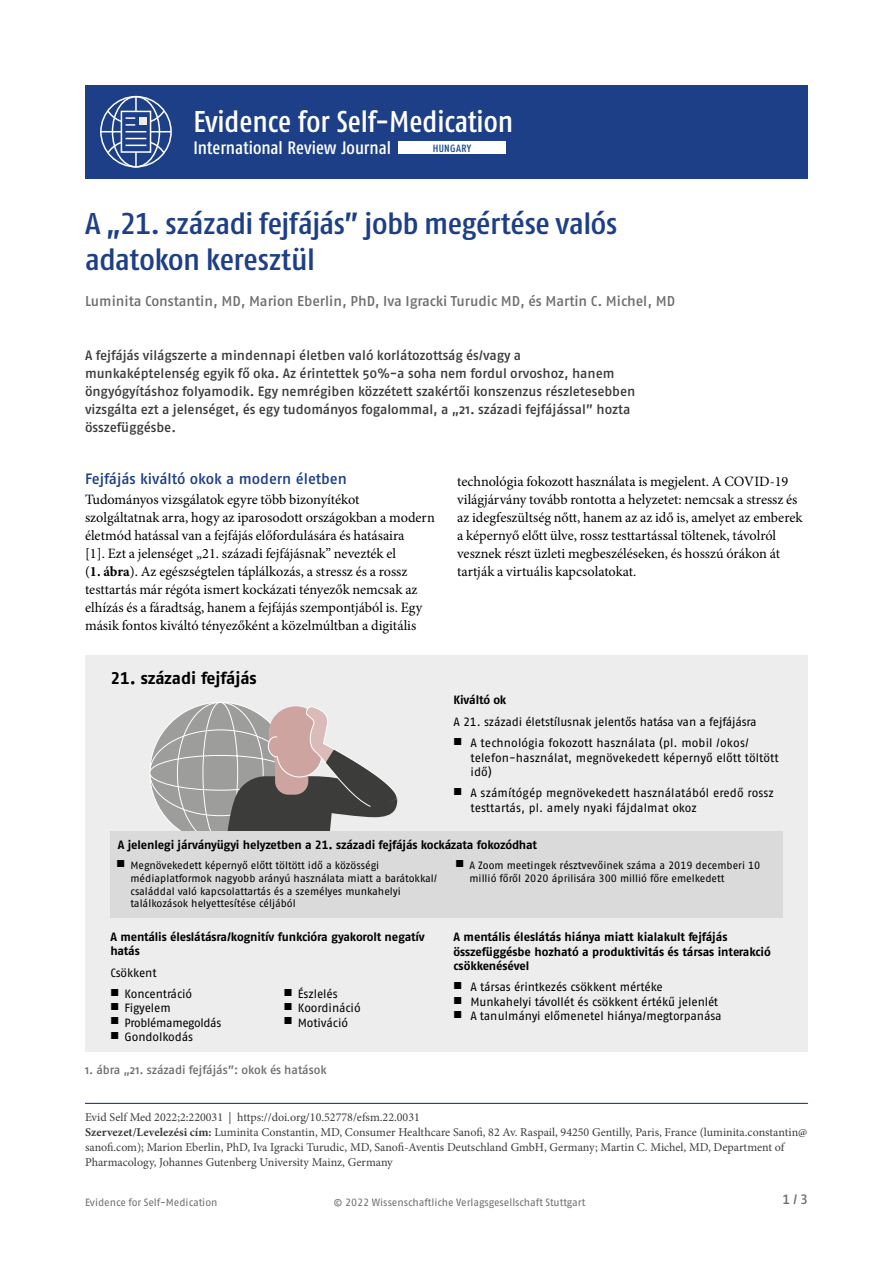
<style>
.page{position:relative;width:893px;height:1263px;background:#fff}
.page>*{position:absolute;margin:0;border:0;box-sizing:border-box;transform-origin:0 0}
.t1{font:500 condensed 30px/36px "Fago Pro";letter-spacing:-.015em;color:#1d3f87;scale:1.1 1}
.t2{font:500 condensed 30px "Fago Pro";color:#fff}
.t3{font:500 condensed 18px "Fago Pro";color:#fff}
.t4{font:700 16.95px "Fago Pro";letter-spacing:-.005em;color:#000}
.t5{font:500 15px "Fago Pro";letter-spacing:-.005em;color:#1d3f87}
.t6{font:14.25px/18px "Minion Pro";color:#000}
.t7{font:500 14.25px "Fago Pro";letter-spacing:-.005em;color:#706f6f}
.t8{font:500 13.5px/18px "Fago Pro";letter-spacing:-.005em;color:#3c3c3b}
.t9{font:500 13.5px "Fago Pro";color:#706f6f}
.t10{font:12px/14.4px "Fago Pro";letter-spacing:-.005em;color:#000}
.t11{font:12px/15px "Minion Pro";color:#3c3c3b}
.t12{font:700 12px/14.4px "Fago Pro";letter-spacing:-.01em;color:#000}
.t13{font:500 12px "Fago Pro";letter-spacing:-.005em;color:#706f6f}
.t14{font:12px "Fago Pro";letter-spacing:-.025em;color:#000}
.t15{font:10.65px/12.8px "Fago Pro";color:#000}
.t16{font:10.5px "Fago Pro";letter-spacing:-.005em;color:#706f6f}
.t17{font:500 condensed 10.5px "Fago Pro";letter-spacing:.03em;color:#0e468f}
.s1{font-weight:700}
</style>
<div class="page">
<hr style="left:85px;top:1103px;width:723px;height:1px;background:#1d3f87">
<div style="left:85px;top:655px;width:723px;height:396px;background:#ededee"></div>
<svg style="left:149px;top:702px;width:249px;height:129px"></svg>
<div style="left:110px;top:831px;width:672px;height:86px;background:#dadada"></div>
<div style="left:85px;top:85px;width:723px;height:94px;background:#1d3f87"></div>
<div style="left:100px;top:96px;width:72px;height:72px;border:2px solid #fff;border-radius:50%"></div>
<div style="left:112px;top:96px;width:48px;height:72px;border:2px solid #fff;border-radius:50%"></div>
<hr style="left:100px;top:131px;width:71px;height:1px;background:#fff">
<hr style="left:135px;top:96px;width:2px;height:72px;background:#fff">
<svg style="left:121px;top:132px;width:30px;height:6px"></svg>
<svg style="left:106px;top:138px;width:60px;height:17px"></svg>
<svg style="left:106px;top:109px;width:60px;height:23px"></svg>
<div style="left:398px;top:141px;width:107px;height:13px;background:#fff"></div>
<h1 class="t2" style="left:193px;top:103px;width:321px">Evidence for Self-Medication</h1>
<p class="t3" style="left:193px;top:137px;width:199px">International Review Journal</p>
<p class="t17" style="left:433px;top:142px;width:40px">HUNGARY</p>
<h1 class="t1" style="left:85px;top:206px;width:485px">A „21. századi fejfájás” jobb megértése valós adatokon keresztül</h1>
<p class="t7" style="left:85px;top:292px;width:592px">Luminita Constantin, MD, Marion Eberlin, PhD, Iva Igracki Turudic MD, és Martin C. Michel, MD</p>
<p class="t8" style="left:85px;top:346px;width:552px">A fejfájás világszerte a mindennapi életben való korlátozottság és/vagy a munkaképtelenség egyik fő oka. Az érintettek 50%-a soha nem fordul orvoshoz, hanem öngyógyításhoz folyamodik. Egy nemrégiben közzétett szakértői konszenzus részletesebben vizsgálta ezt a jelenséget, és egy tudományos fogalommal, a „21. századi fejfájással” hozta összefüggésbe.</p>
<p class="t5" style="left:85px;top:470px;width:263px">Fejfájás kiváltó okok a modern életben</p>
<p class="t6" style="left:85px;top:491px;width:351px">Tudományos vizsgálatok egyre több bizonyítékot szolgáltatnak arra, hogy az iparosodott országokban a modern életmód hatással van a fejfájás előfordulására és hatásaira<br>[1]. Ezt a jelenséget „21. századi fejfájásnak” nevezték el<br>(<span class="s1">1. ábra</span>). Az egészségtelen táplálkozás, a stressz és a rossz testtartás már régóta ismert kockázati tényezők nemcsak az elhízás és a fáradtság, hanem a fejfájás szempontjából is. Egy másik fontos kiváltó tényezőként a közelmúltban a digitális</p>
<p class="t6" style="left:457px;top:473px;width:347px">technológia fokozott használata is megjelent. A COVID-19 világjárvány tovább rontotta a helyzetet: nemcsak a stressz és az idegfeszültség nőtt, hanem az az idő is, amelyet az emberek a képernyő előtt ülve, rossz testtartással töltenek, távolról vesznek részt üzleti megbeszéléseken, és hosszú órákon át tartják a virtuális kapcsolatokat.</p>
<p class="t4" style="left:110px;top:668px;width:148px">21. századi fejfájás</p>
<p class="t12" style="left:454px;top:693px;width:54px">Kiváltó ok</p>
<p class="t10" style="left:454px;top:714px;width:305px">A 21. századi életstílusnak jelentős hatása van a fejfájásra</p>
<p class="t10" style="left:470px;top:736px;width:310px;text-indent:-17px"><sup>■</sup> A technológia fokozott használata (pl. mobil /okos/ telefon-használat, megnövekedett képernyő előtt töltött idő)</p>
<p class="t10" style="left:470px;top:786px;width:305px;text-indent:-17px"><sup>■</sup> A számítógép megnövekedett használatából eredő rossz testtartás, pl. amely nyaki fájdalmat okoz</p>
<p class="t12" style="left:118px;top:837px;width:421px">A jelenlegi járványügyi helyzetben a 21. századi fejfájás kockázata fokozódhat</p>
<p class="t15" style="left:130px;top:859px;width:308px;text-indent:-14px">■ Megnövekedett képernyő előtt töltött idő a közösségi médiaplatformok nagyobb arányú használata miatt a barátokkal/ családdal való kapcsolattartás és a személyes munkahelyi találkozások helyettesítése céljából</p>
<p class="t15" style="left:469px;top:859px;width:292px;text-indent:-14px">■ A Zoom meetingek résztvevőinek száma a 2019 decemberi 10 millió főről 2020 áprilisára 300 millió főre emelkedett</p>
<p class="t12" style="left:110px;top:930px;width:316px">A mentális éleslátásra/kognitív funkcióra gyakorolt negatív hatás</p>
<p class="t10" style="left:110px;top:965px;width:48px">Csökkent</p>
<p class="t10" style="left:110px;top:986px;width:83px"><sup>■</sup> Koncentráció</p>
<p class="t10" style="left:110px;top:1001px;width:62px"><sup>■</sup> Figyelem</p>
<p class="t14" style="left:110px;top:1015px;width:112px"><sup>■</sup> Problémamegoldás</p>
<p class="t10" style="left:110px;top:1029px;width:84px"><sup>■</sup> Gondolkodás</p>
<p class="t10" style="left:284px;top:986px;width:55px"><sup>■</sup> Észlelés</p>
<p class="t10" style="left:284px;top:1001px;width:78px"><sup>■</sup> Koordináció</p>
<p class="t10" style="left:284px;top:1015px;width:66px"><sup>■</sup> Motiváció</p>
<p class="t13" style="left:85px;top:1062px;width:243px">1. ábra „21. századi fejfájás”: okok és hatások</p>
<p class="t12" style="left:454px;top:930px;width:319px">A mentális éleslátás hiánya miatt kialakult fejfájás összefüggésbe hozható a produktivitás és társas interakció csökkenésével</p>
<p class="t10" style="left:454px;top:980px;width:211px"><sup>■</sup> A társas érintkezés csökkent mértéke</p>
<p class="t10" style="left:454px;top:994px;width:266px"><sup>■</sup> Munkahelyi távollét és csökkent értékű jelenlét</p>
<p class="t10" style="left:454px;top:1009px;width:270px"><sup>■</sup> A tanulmányi előmenetel hiánya/megtorpanása</p>
<p class="t11" style="left:85px;top:1110px;width:724px">Evid Self Med 2022;2:220031 | https://doi.org/10.52778/efsm.22.0031<br><span class="s1">Szervezet/Levelezési cím:</span> Luminita Constantin, MD, Consumer Healthcare Sanofi, 82 Av. Raspail, 94250 Gentilly, Paris, France (luminita.constantin@ sanofi.com); Marion Eberlin, PhD, Iva Igracki Turudic, MD, Sanofi-Aventis Deutschland GmbH, Germany; Martin C. Michel, MD, Department of Pharmacology, Johannes Gutenberg University Mainz, Germany</p>
<p class="t16" style="left:85px;top:1196px;width:134px">Evidence for Self-Medication</p>
<p class="t16" style="left:334px;top:1196px;width:253px">© 2022 Wissenschaftliche Verlagsgesellschaft Stuttgart</p>
<p class="t9" style="left:782px;top:1191px;width:27px">1 / 3</p>
</div>
